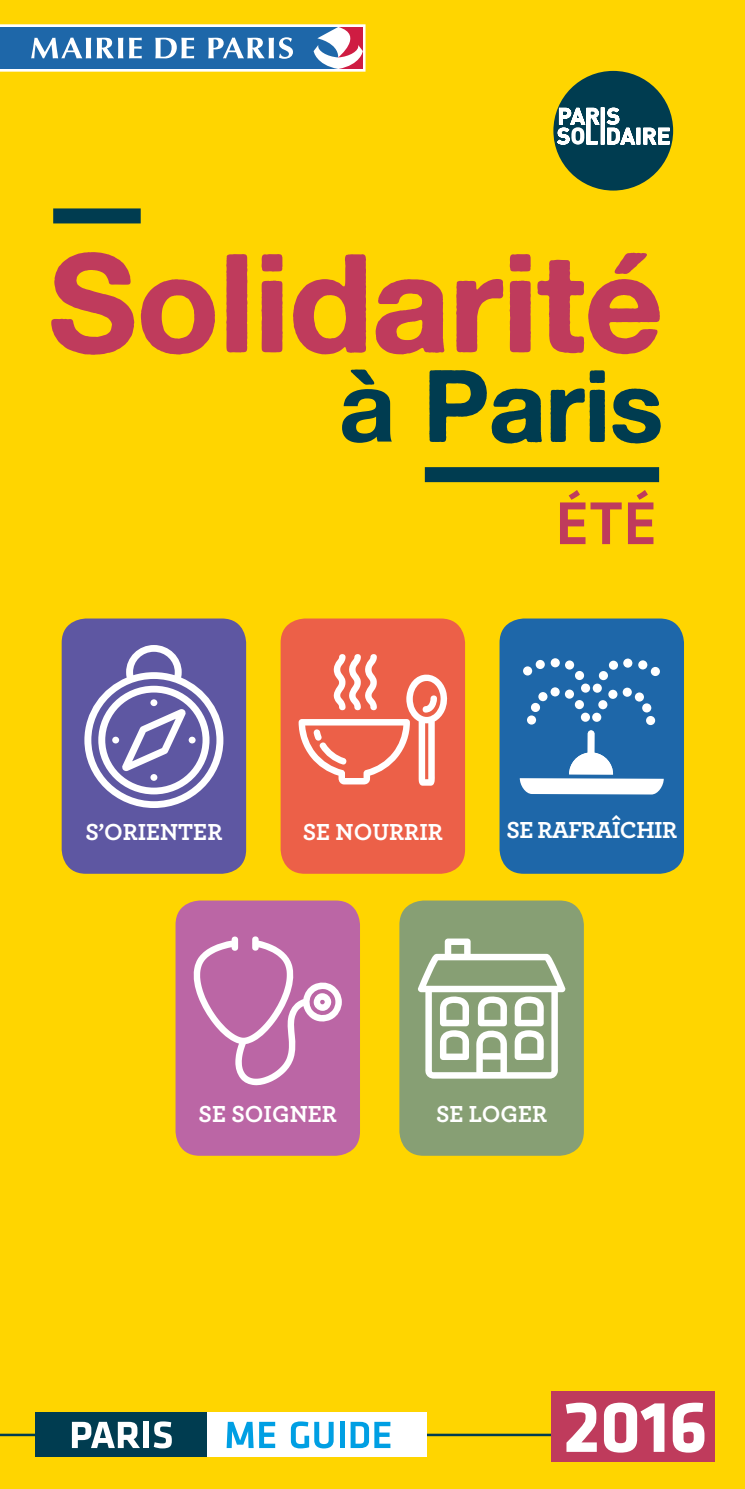
<style>
.page{position:relative;width:745px;height:1489px;background:#fff}
.page>*{position:absolute;margin:0;border:0;box-sizing:border-box;transform-origin:0 0}
.t1{font:135.25px "Alte Haas Grotesk Bold";color:#bf3b5c}
.t2{font:98.75px "Alte Haas Grotesk Bold";color:#003c50}
.t3{font:700 75px "Klavika";color:#fff}
.t4{font:500 62.5px "Klavika";color:#bf3b5c}
.t5{font:700 24.25px "Archer";color:#fff}
.t6{font:700 24.25px "Archer";letter-spacing:-.025em;color:#fff}
</style>
<div class="page">
<div style="left:0;top:0;width:744px;height:1488px;background:#ffd500"></div>
<hr style="left:0;top:1433px;width:551px;height:2px;background:#003c50">
<div style="left:35px;top:1412px;width:172px;height:44px;background:#003c50"></div>
<svg style="left:72px;top:1421px;width:68px;height:26px"></svg>
<div style="left:143px;top:1421px;width:6px;height:26px;background:#fff"></div>
<svg style="left:154px;top:1421px;width:18px;height:27px"></svg>
<div style="left:207px;top:1412px;width:219px;height:44px;background:#fff"></div>
<svg style="left:226px;top:1421px;width:27px;height:26px"></svg>
<svg style="left:259px;top:1421px;width:16px;height:26px"></svg>
<svg style="left:291px;top:1421px;width:42px;height:27px"></svg>
<div style="left:339px;top:1421px;width:5px;height:26px;background:#009fe3"></div>
<svg style="left:350px;top:1421px;width:40px;height:26px"></svg>
<svg style="left:0;top:24px;width:365px;height:48px;background:#6892bc"></svg>
<div style="left:424px;top:467px;width:234px;height:15px;background:#003c50"></div>
<div style="left:551px;top:1390px;width:163px;height:71px;background:#bf3b5c"></div>
<div style="left:53px;top:208px;width:88px;height:15px;background:#003c50"></div>
<div style="left:553px;top:71px;width:119px;height:119px;background:#003c50;border-radius:50%"></div>
<svg style="left:556px;top:107px;width:113px;height:38px"></svg>
<div style="left:175px;top:900px;width:185px;height:255px;background:#bb66a5;border-radius:24px"></div>
<svg style="left:193px;top:936px;width:148px;height:149px"></svg>
<div style="left:399px;top:900px;width:184px;height:255px;background:#879f74;border-radius:24px"></div>
<svg style="left:418px;top:938px;width:147px;height:140px"></svg>
<div style="left:62px;top:618px;width:184px;height:255px;background:#5e57a2;border-radius:24px"></div>
<svg style="left:84px;top:645px;width:139px;height:163px"></svg>
<div style="left:150px;top:699px;width:7px;height:7px;background:#fff;border-radius:50%"></div>
<div style="left:150px;top:774px;width:7px;height:6px;background:#fff;border-radius:50%"></div>
<div style="left:188px;top:736px;width:7px;height:7px;background:#fff;border-radius:50%"></div>
<div style="left:112px;top:736px;width:7px;height:7px;background:#fff;border-radius:50%"></div>
<div style="left:280px;top:618px;width:185px;height:255px;background:#ec6048;border-radius:24px"></div>
<svg style="left:298px;top:654px;width:149px;height:131px"></svg>
<div style="left:499px;top:618px;width:184px;height:255px;background:#1e67a9;border-radius:24px"></div>
<svg style="left:519px;top:730px;width:144px;height:64px"></svg>
<svg style="left:580px;top:712px;width:9px;height:9px"></svg>
<div style="left:574px;top:700px;width:9px;height:9px;background:#fff;border-radius:50%"></div>
<svg style="left:564px;top:689px;width:9px;height:9px"></svg>
<div style="left:550px;top:687px;width:9px;height:9px;background:#fff;border-radius:50%"></div>
<div style="left:538px;top:692px;width:9px;height:9px;background:#fff;border-radius:50%"></div>
<svg style="left:530px;top:703px;width:9px;height:9px"></svg>
<div style="left:526px;top:715px;width:9px;height:9px;background:#fff;border-radius:50%"></div>
<svg style="left:591px;top:712px;width:10px;height:9px"></svg>
<div style="left:598px;top:700px;width:9px;height:9px;background:#fff;border-radius:50%"></div>
<div style="left:608px;top:689px;width:9px;height:10px;background:#fff;border-radius:50%"></div>
<div style="left:622px;top:687px;width:9px;height:9px;background:#fff;border-radius:50%"></div>
<div style="left:634px;top:692px;width:9px;height:9px;background:#fff;border-radius:50%"></div>
<svg style="left:641px;top:703px;width:10px;height:9px"></svg>
<svg style="left:645px;top:716px;width:9px;height:9px"></svg>
<svg style="left:580px;top:683px;width:9px;height:9px"></svg>
<svg style="left:574px;top:671px;width:9px;height:9px"></svg>
<div style="left:564px;top:660px;width:9px;height:9px;background:#fff;border-radius:50%"></div>
<div style="left:550px;top:658px;width:9px;height:9px;background:#fff;border-radius:50%"></div>
<div style="left:535px;top:660px;width:9px;height:9px;background:#fff;border-radius:50%"></div>
<svg style="left:522px;top:666px;width:10px;height:9px"></svg>
<div style="left:592px;top:683px;width:9px;height:9px;background:#fff;border-radius:50%"></div>
<div style="left:598px;top:671px;width:9px;height:9px;background:#fff;border-radius:50%"></div>
<svg style="left:608px;top:660px;width:9px;height:9px"></svg>
<svg style="left:622px;top:658px;width:10px;height:9px"></svg>
<svg style="left:637px;top:660px;width:10px;height:9px"></svg>
<div style="left:650px;top:667px;width:9px;height:9px;background:#fff;border-radius:50%"></div>
<p class="t1" style="left:49px;top:218px;width:615px">Solidarité</p>
<p class="t2" style="left:338px;top:344px;width:325px">à Paris</p>
<p class="t4" style="left:555px;top:481px;width:103px">ÉTÉ</p>
<p class="t5" style="left:85px;top:813px;width:138px">S’ORIENTER</p>
<p class="t5" style="left:302px;top:813px;width:141px">SE NOURRIR</p>
<p class="t6" style="left:506px;top:811px;width:172px">SE RAFRAÎCHIR</p>
<p class="t5" style="left:198px;top:1094px;width:140px">SE SOIGNER</p>
<p class="t5" style="left:436px;top:1094px;width:113px">SE LOGER</p>
<p class="t3" style="left:562px;top:1385px;width:146px">2016</p>
</div>
